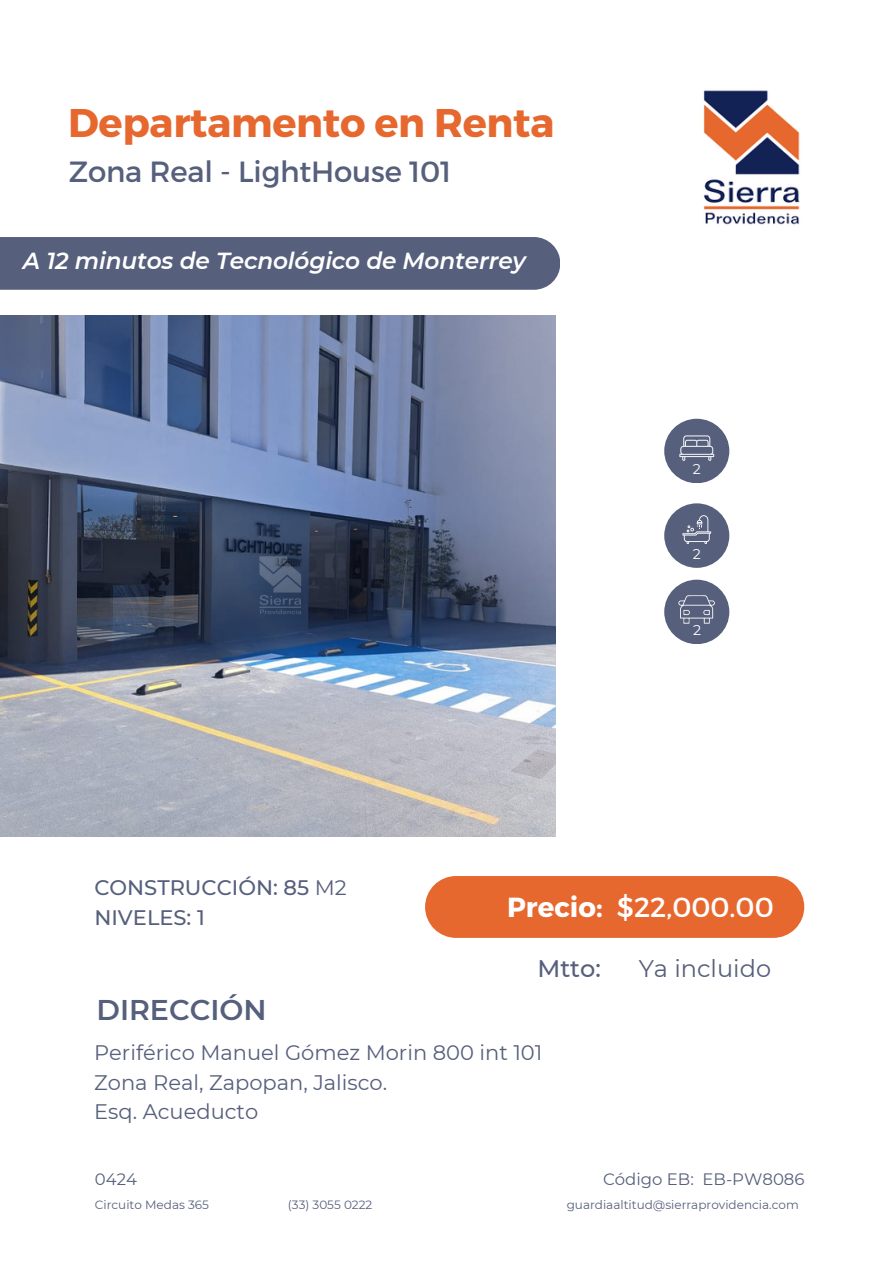
<style>
.page{position:relative;width:894px;height:1264px;background:#fff}
.page>*{position:absolute;margin:0;border:0;box-sizing:border-box;transform-origin:0 0}
.t1{font:700 40.05px "Montserrat";letter-spacing:-.005em;color:#e6682f}
.t2{font:29.25px "Montserrat";letter-spacing:-.005em;color:#565f7c}
.t3{font:600 28.5px "Montserrat";color:#565f7c}
.t4{font:27.6px "Montserrat";color:#fff}
.t5{font:24px "Montserrat";color:#565f7c}
.t6{font:500 24px "Montserrat";color:#565f7c}
.t7{font:italic 600 23.25px "Montserrat";letter-spacing:-.005em;color:#fff}
.t8{font:21px "Montserrat";color:#565f7c}
.t9{font:500 21px/29.2px "Montserrat";color:#565f7c}
.t10{font:16.5px "Montserrat";color:#565f7c}
.t11{font:14.1px "Montserrat";color:#fff}
.t12{font:12px "Montserrat";color:#565f7c}
.s1{font-weight:400}
.s2{font-weight:700}
</style>
<div class="page">
<img style="left:703px;top:90px;width:97px;height:135px">
<div style="left:425px;top:876px;width:379px;height:61px;background:#e6682f"></div>
<div style="left:0;top:237px;width:560px;height:53px;background:#565f7c"></div>
<img style="left:0;top:315px;width:555px;height:521px">
<div style="left:664px;top:419px;width:65px;height:64px;background:#565f7c;border-radius:50%"></div>
<svg style="left:679px;top:435px;width:35px;height:26px"></svg>
<div style="left:664px;top:579px;width:65px;height:65px;background:#565f7c;border-radius:50%"></div>
<img style="left:678px;top:595px;width:37px;height:29px">
<div style="left:664px;top:503px;width:65px;height:65px;background:#565f7c;border-radius:50%"></div>
<svg style="left:682px;top:515px;width:29px;height:29px"></svg>
<img style="left:252px;top:549px;width:54px;height:71px">
<h3 class="t1" style="left:68px;top:97px;width:488px">Departamento en Renta</h3>
<p class="t2" style="left:69px;top:152px;width:384px">Zona Real - LightHouse 101</p>
<h5 class="t7" style="left:23px;top:247px;width:504px">A 12 minutos de Tecnológico de Monterrey</h5>
<p class="t11" style="left:692px;top:460px;width:10px">2</p>
<p class="t11" style="left:692px;top:545px;width:10px">2</p>
<p class="t11" style="left:693px;top:621px;width:10px">2</p>
<h2 class="t9" style="left:94px;top:873px;width:254px">CONSTRUCCIÓN: 85 <span class="s1">M2<br></span>NIVELES: 1</h2>
<p class="t4" style="left:507px;top:889px;width:268px"><span class="s2">Precio:</span> $22,000.00</p>
<p class="t6" style="left:537px;top:953px;width:65px">Mtto:</p>
<p class="t5" style="left:638px;top:953px;width:134px">Ya incluido</p>
<h4 class="t3" style="left:96px;top:992px;width:172px">DIRECCIÓN</h4>
<p class="t8" style="left:94px;top:1040px;width:449px">Periférico Manuel Gómez Morin 800 int 101</p>
<p class="t8" style="left:94px;top:1069px;width:294px">Zona Real, Zapopan, Jalisco.</p>
<p class="t8" style="left:94px;top:1098px;width:166px">Esq. Acueducto</p>
<h6 class="t10" style="left:95px;top:1169px;width:44px">0424</h6>
<p class="t10" style="left:603px;top:1169px;width:203px">Código EB: EB-PW8086</p>
<p class="t12" style="left:95px;top:1197px;width:116px">Circuito Medas 365</p>
<p class="t12" style="left:288px;top:1197px;width:86px">(33) 3055 0222</p>
<p class="t12" style="left:566px;top:1197px;width:233px">guardiaaltitud@sierraprovidencia.com</p>
</div>
